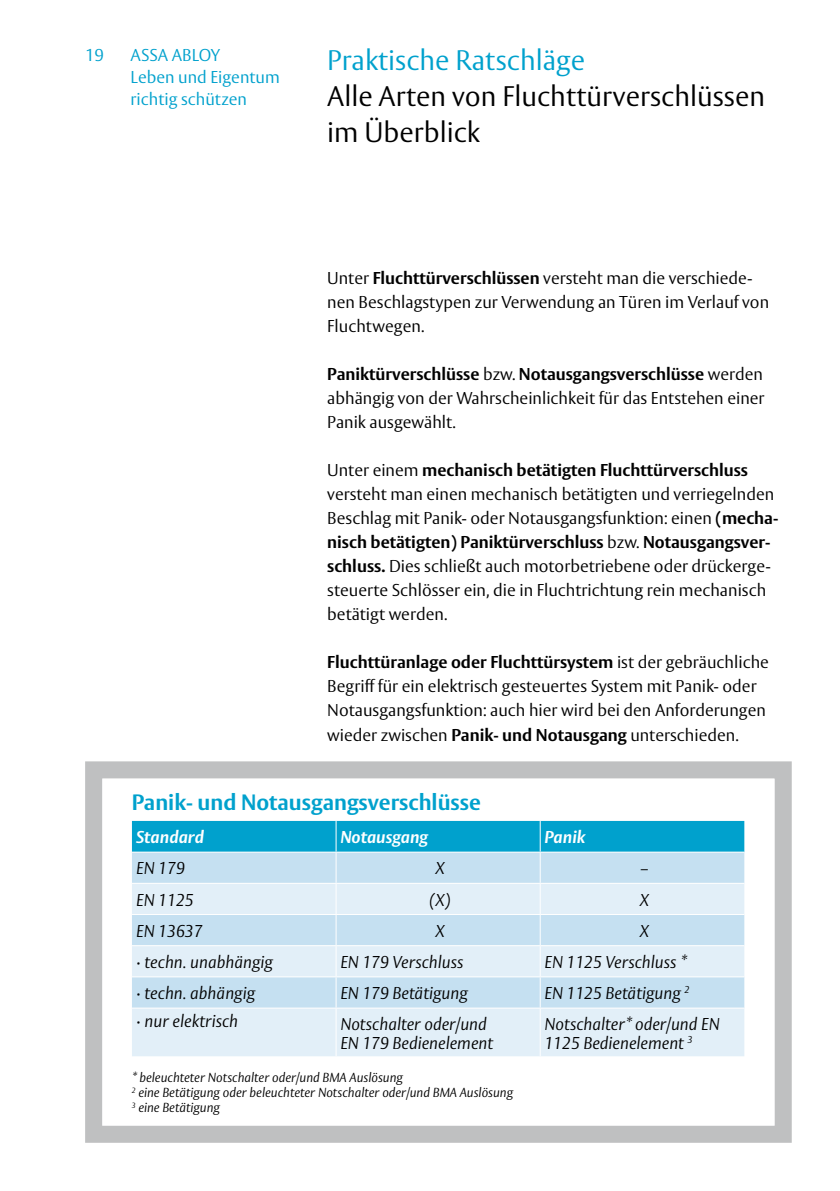
<style>
.page{position:relative;width:840px;height:1191px;background:#fff}
.page>*{position:absolute;margin:0;border:0;box-sizing:border-box;transform-origin:0 0}
.t1{font:300 28px/36px "ASSA Vesta";color:#000}
.t2{font:300 28px "ASSA Vesta";color:#00a1cd}
.t3{font:700 22px "ASSA Vesta";color:#00a1cd}
.t4{font:300 17px/24px "ASSA Vesta";color:#000}
.t5{font:italic 300 17px/19px "ASSA Vesta";color:#000}
.t6{font:300 17px/22px "ASSA Vesta";color:#00a1cd}
.t7{font:italic 700 17px "ASSA Vesta";color:#fff}
.t8{font:italic 300 13px/15px "ASSA Vesta";color:#000}
.s1{font-weight:700}
</style>
<div class="page">
<div style="left:85px;top:761px;width:706px;height:381px;border:17px solid #bfc0c1"></div>
<div style="left:132px;top:821px;width:612px;height:30px;background:#00a1cd"></div>
<div style="left:132px;top:852px;width:612px;height:30px;background:#c5e0f1"></div>
<svg style="left:132px;top:884px;width:612px;height:172px;background:#d7e9f5"></svg>
<hr style="left:132px;top:914px;width:204px;height:1px;background:#fff">
<hr style="left:336px;top:914px;width:204px;height:1px;background:#fff">
<hr style="left:540px;top:914px;width:204px;height:1px;background:#fff">
<hr style="left:132px;top:945px;width:204px;height:1px;background:#fff">
<hr style="left:336px;top:945px;width:204px;height:1px;background:#fff">
<hr style="left:540px;top:945px;width:204px;height:1px;background:#fff">
<hr style="left:132px;top:976px;width:204px;height:1px;background:#fff">
<hr style="left:336px;top:976px;width:204px;height:1px;background:#fff">
<hr style="left:540px;top:976px;width:204px;height:1px;background:#fff">
<hr style="left:132px;top:1007px;width:204px;height:1px;background:#fff">
<hr style="left:336px;top:1007px;width:204px;height:1px;background:#fff">
<hr style="left:540px;top:1007px;width:204px;height:1px;background:#fff">
<hr style="left:335px;top:821px;width:1px;height:30px;background:#fff">
<hr style="left:539px;top:821px;width:1px;height:30px;background:#fff">
<hr style="left:335px;top:852px;width:1px;height:30px;background:#fff">
<hr style="left:539px;top:852px;width:1px;height:30px;background:#fff">
<hr style="left:335px;top:883px;width:1px;height:31px;background:#fff">
<hr style="left:539px;top:883px;width:1px;height:31px;background:#fff">
<hr style="left:335px;top:915px;width:1px;height:30px;background:#fff">
<hr style="left:539px;top:915px;width:1px;height:30px;background:#fff">
<hr style="left:335px;top:946px;width:1px;height:30px;background:#fff">
<hr style="left:539px;top:946px;width:1px;height:30px;background:#fff">
<hr style="left:335px;top:977px;width:1px;height:30px;background:#fff">
<hr style="left:539px;top:977px;width:1px;height:30px;background:#fff">
<hr style="left:335px;top:1008px;width:1px;height:48px;background:#fff">
<hr style="left:539px;top:1008px;width:1px;height:48px;background:#fff">
<p class="t6" style="left:85px;top:45px;width:20px">19</p>
<p class="t6" style="left:130px;top:45px;width:151px">ASSA ABLOY<br>Leben und Eigentum richtig schützen</p>
<h1 class="t2" style="left:327px;top:43px;width:259px">Praktische Ratschläge</h1>
<h1 class="t1" style="left:327px;top:79px;width:439px">Alle Arten von Fluchttürverschlüssen im Überblick</h1>
<p class="t4" style="left:327px;top:267px;width:443px">Unter <span class="s1">Fluchttürverschlüssen</span> versteht man die verschiede&shy;nen Beschlagstypen zur Verwendung an Türen im Verlauf von<br>Fluchtwegen.</p>
<p class="t4" style="left:327px;top:363px;width:438px;text-align:justify"><span class="s1">Paniktürverschlüsse</span> bzw. <span class="s1">Notausgangsverschlüsse</span> werden abhängig von der Wahrscheinlichkeit für das Entstehen einer Panik ausgewählt.</p>
<p class="t4" style="left:327px;top:459px;width:452px">Unter einem <span class="s1">mechanisch betätigten Fluchttürverschluss </span>versteht man einen mechanisch betätigten und verriegelnden Beschlag mit Panik- oder Notausgangsfunktion: einen <span class="s1">(mecha&shy;nisch betätigten) Paniktürverschluss</span> bzw. <span class="s1">Notausgangsver&shy;schluss.</span> Dies schließt auch motorbetriebene oder drückerge&shy;steuerte Schlösser ein, die in Fluchtrichtung rein mechanisch betätigt werden.</p>
<p class="t4" style="left:327px;top:651px;width:443px"><span class="s1">Fluchttüranlage oder Fluchttürsystem</span> ist der gebräuchliche Begriff für ein elektrisch gesteuertes System mit Panik- oder Notausgangsfunktion: auch hier wird bei den Anforderungen wieder zwischen <span class="s1">Panik- und Notausgang</span> unterschieden.</p>
<p class="t3" style="left:132px;top:789px;width:350px">Panik- und Notausgangsverschlüsse</p>
<p class="t7" style="left:136px;top:826px;width:69px">Standard</p>
<p class="t7" style="left:340px;top:826px;width:89px">Notausgang</p>
<p class="t7" style="left:544px;top:826px;width:42px">Panik</p>
<p class="t5" style="left:136px;top:859px;width:50px">EN 179</p>
<p class="t5" style="left:435px;top:859px;width:11px">X</p>
<p class="t5" style="left:640px;top:859px;width:9px">–</p>
<p class="t5" style="left:136px;top:890px;width:59px">EN 1125</p>
<p class="t5" style="left:429px;top:890px;width:23px">(X)</p>
<p class="t5" style="left:639px;top:890px;width:11px">X</p>
<p class="t5" style="left:136px;top:922px;width:68px">EN 13637</p>
<p class="t5" style="left:435px;top:922px;width:11px">X</p>
<p class="t5" style="left:639px;top:922px;width:11px">X</p>
<p class="t5" style="left:136px;top:953px;width:138px">· techn. unabhängig</p>
<p class="t5" style="left:340px;top:953px;width:125px">EN 179 Verschluss</p>
<p class="t5" style="left:544px;top:953px;width:143px">EN 1125 Verschluss *</p>
<p class="t5" style="left:136px;top:984px;width:120px">· techn. abhängig</p>
<p class="t5" style="left:340px;top:984px;width:129px">EN 179 Betätigung</p>
<p class="t5" style="left:544px;top:984px;width:147px">EN 1125 Betätigung <sup>2</sup></p>
<p class="t5" style="left:136px;top:1012px;width:103px">· nur elektrisch</p>
<p class="t5" style="left:340px;top:1014px;width:154px">Notschalter oder/und<br>EN 179 Bedienelement</p>
<p class="t5" style="left:544px;top:1014px;width:177px">Notschalter* oder/und EN<br>1125 Bedienelement <sup>3</sup></p>
<p class="t8" style="left:132px;top:1070px;width:383px">* beleuchteter Notschalter oder/und BMA Auslösung<br><sup>2</sup> eine Betätigung oder beleuchteter Notschalter oder/und BMA Auslösung<br><sup>3</sup> eine Betätigung</p>
</div>
